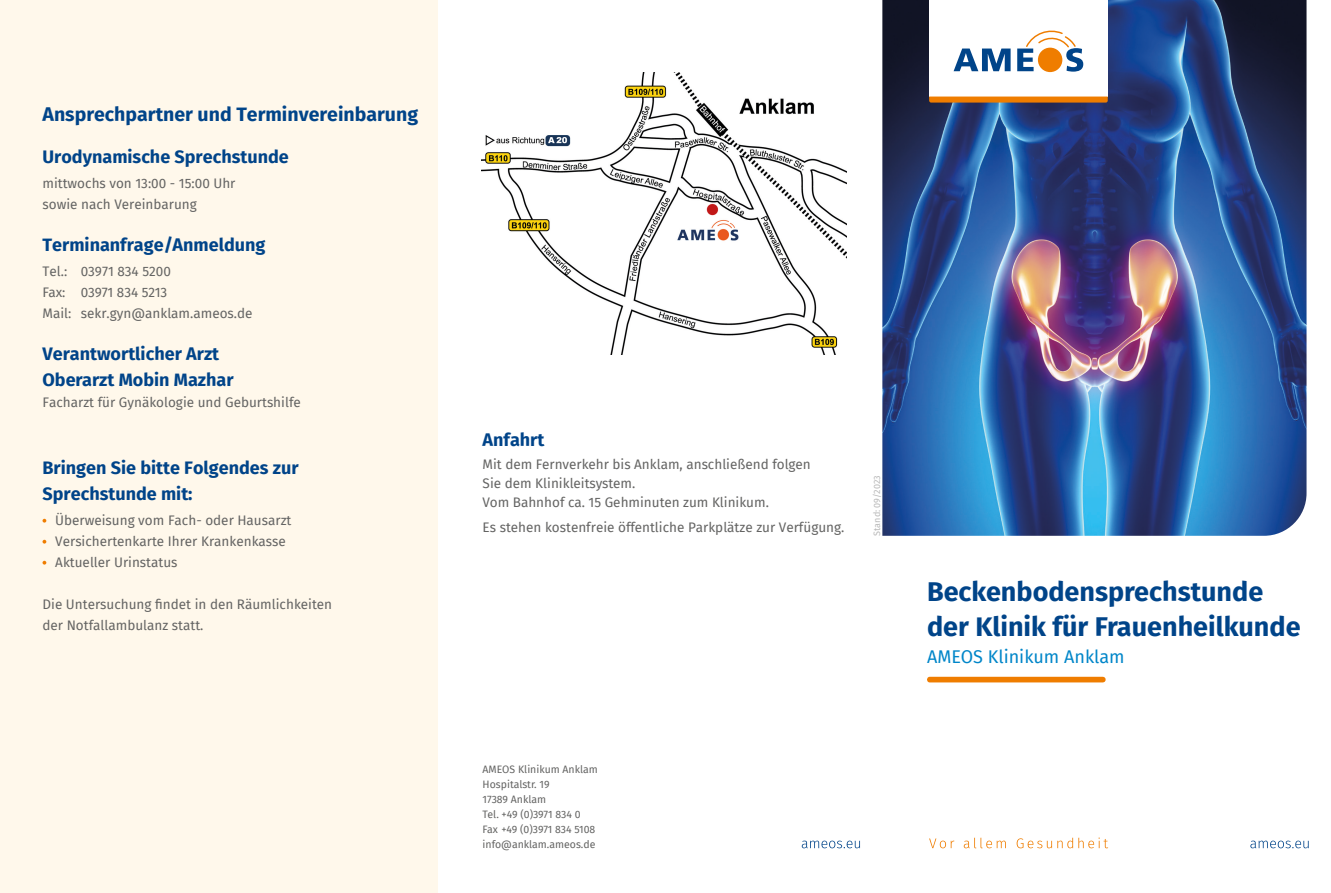
<style>
.page{position:relative;width:1331px;height:893px;background:#fff}
.page>*{position:absolute;margin:0;border:0;box-sizing:border-box;transform-origin:0 0}
.t1{font:700 27px/34.5px "Fira Sans";color:#004489}
.t2{font:700 19.5px "Fira Sans";color:#004489}
.t3{font:700 18px/25.2px "Fira Sans";color:#004489}
.t4{font:18px "Fira Sans";color:#0086c9}
.t5{font:13.5px/21px "Fira Sans";color:#646463}
.t6{font:10.5px/15px "Fira Sans";color:#646463}
.t7{font:9px "Fira Sans";color:#b8b8b8}
</style>
<div class="page">
<img style="left:882px;top:0;width:424px;height:536px">
<div style="left:929px;top:0;width:179px;height:97px;background:#fff"></div>
<svg style="left:954px;top:49px;width:57px;height:22px"></svg>
<svg style="left:1017px;top:30px;width:66px;height:42px"></svg>
<div style="left:1038px;top:48px;width:24px;height:24px;background:#ef7d00;border-radius:50%"></div>
<svg style="left:929px;top:97px;width:179px;height:6px"></svg>
<svg style="left:929px;top:838px;width:25px;height:10px"></svg>
<svg style="left:964px;top:838px;width:42px;height:10px"></svg>
<svg style="left:1017px;top:837px;width:91px;height:11px"></svg>
<svg style="left:1250px;top:841px;width:59px;height:7px"></svg>
<svg style="left:802px;top:841px;width:58px;height:7px"></svg>
<div style="left:0;top:0;width:438px;height:893px;background:#fff8eb"></div>
<svg style="left:43px;top:519px;width:3px;height:4px"></svg>
<svg style="left:43px;top:540px;width:3px;height:4px"></svg>
<svg style="left:43px;top:561px;width:3px;height:4px"></svg>
<img style="left:482px;top:73px;width:364px;height:281px">
<div style="left:927px;top:677px;width:179px;height:5px;background:#ef7d00;border-radius:3px"></div>
<h2 class="t2" style="left:43px;top:98px;width:377px">Ansprechpartner und Terminvereinbarung</h2>
<h3 class="t3" style="left:43px;top:143px;width:248px">Urodynamische Sprechstunde</h3>
<p class="t5" style="left:43px;top:172px;width:194px">mittwochs von 13:00 - 15:00 Uhr sowie nach Vereinbarung</p>
<h3 class="t3" style="left:43px;top:231px;width:224px">Terminanfrage/Anmeldung</h3>
<p class="t5" style="left:43px;top:261px;width:212px">Tel.: 03971 834 5200<br>Fax: 03971 834 5213<br>Mail: sekr.gyn@anklam.ameos.de</p>
<h3 class="t3" style="left:43px;top:340px;width:193px">Verantwortlicher Arzt<br>Oberarzt Mobin Mazhar</h3>
<p class="t5" style="left:43px;top:391px;width:260px">Facharzt für Gynäkologie und Geburtshilfe</p>
<h3 class="t3" style="left:43px;top:454px;width:258px">Bringen Sie bitte Folgendes zur<br>Sprechstunde mit:</h3>
<p class="t5" style="left:55px;top:509px;width:238px">Überweisung vom Fach- oder Hausarzt<br>Versichertenkarte Ihrer Krankenkasse<br>Aktueller Urinstatus</p>
<p class="t5" style="left:43px;top:593px;width:291px">Die Untersuchung findet in den Räumlichkeiten der Notfallambulanz statt.</p>
<h3 class="t3" style="left:483px;top:426px;width:63px">Anfahrt</h3>
<p class="t5" style="left:483px;top:455px;width:330px;line-height:18.8px">Mit dem Fernverkehr bis Anklam, anschließend folgen<br>Sie dem Klinikleitsystem.<br>Vom Bahnhof ca. 15 Gehminuten zum Klinikum.</p>
<p class="t5" style="left:483px;top:516px;width:363px">Es stehen kostenfreie öffentliche Parkplätze zur Verfügung.</p>
<p class="t7" style="left:870px;top:536px;width:62px;rotate:-90deg">Stand: 09/2023</p>
<p class="t6" style="left:483px;top:762px;width:117px">AMEOS Klinikum Anklam<br>Hospitalstr. 19<br>17389 Anklam<br>Tel. +49 (0)3971 834 0<br>Fax +49 (0)3971 834 5108 info@anklam.ameos.de</p>
<h1 class="t1" style="left:927px;top:573px;width:375px">Beckenbodensprechstunde der Klinik für Frauenheilkunde</h1>
<h3 class="t4" style="left:927px;top:643px;width:199px">AMEOS Klinikum Anklam</h3>
</div>
